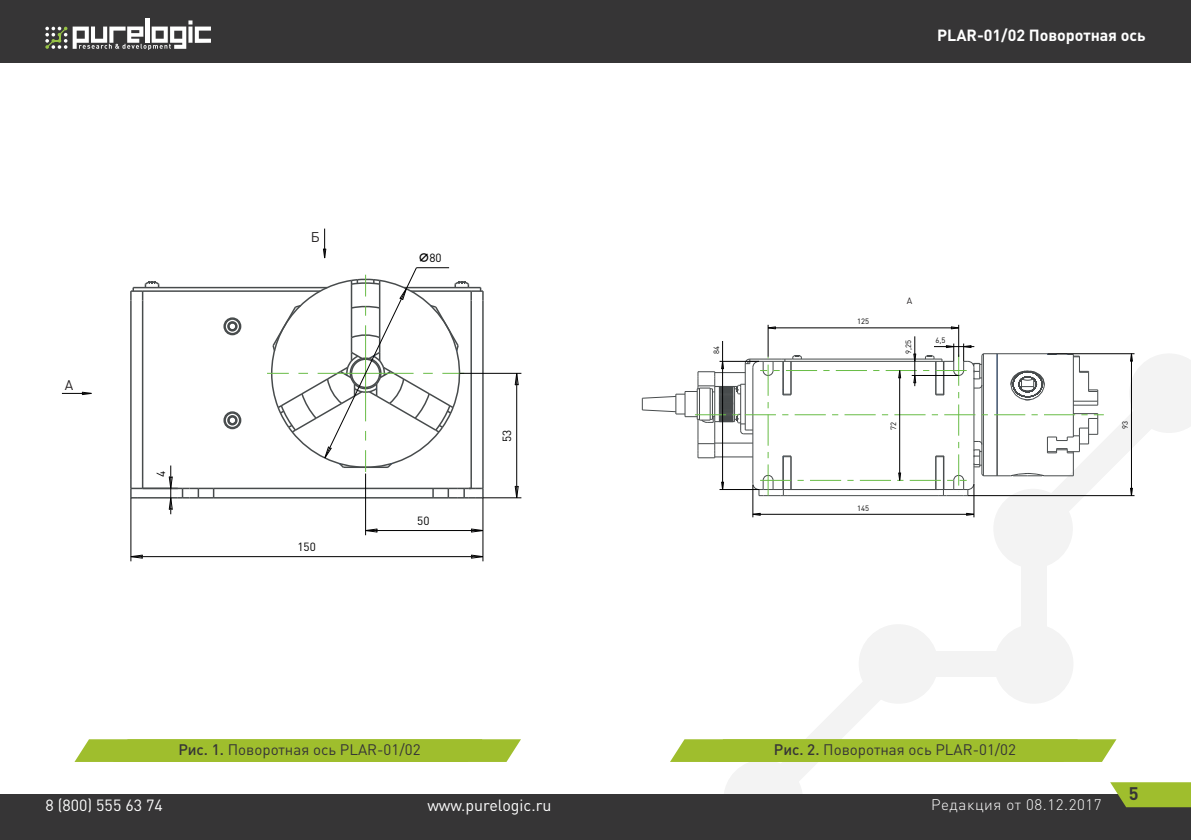
<style>
.page{position:relative;width:1191px;height:840px;background:#fff}
.page>*{position:absolute;margin:0;border:0;box-sizing:border-box;transform-origin:0 0}
.t1{font:700 18px "DIN Pro";color:#363536}
.t2{font:16px "DIN Pro";color:#fff}
.t3{font:700 16px "DIN Pro";color:#fff}
.t4{font:15.2px "DIN Pro";color:#363536}
.t5{font:300 15.2px "DIN Pro";letter-spacing:.04em;color:#fff}
.t6{font:14px "DIN Pro";color:#231f20}
.t7{font:11.8px "DIN Pro";color:#000001}
.t8{font:9px "DIN Pro";color:#231f20}
.t9{font:7.6px "DIN Pro";color:#000001}
.s1{font-family:"Koz Go Pro";font-weight:700}
.s2{font-weight:500}
</style>
<div class="page">
<div style="left:858px;top:623px;width:80px;height:80px;background:#f3f3f3;border-radius:50%"></div>
<div style="left:993px;top:488px;width:80px;height:80px;background:#f3f3f3;border-radius:50%"></div>
<div style="left:994px;top:623px;width:79px;height:80px;background:#f3f3f3;border-radius:50%"></div>
<div style="left:1021px;top:528px;width:25px;height:135px;background:#f3f3f3"></div>
<div style="left:595px;top:0;width:596px;height:62px;background:#363536"></div>
<div style="left:595px;top:793px;width:596px;height:46px;background:#363536"></div>
<div style="left:0;top:0;width:595px;height:62px;background:#363536"></div>
<div style="left:0;top:793px;width:595px;height:46px;background:#363536"></div>
<hr style="left:145px;top:18px;width:4px;height:25px;background:#fff">
<svg style="left:45px;top:27px;width:22px;height:22px"></svg>
<svg style="left:73px;top:20px;width:138px;height:30px"></svg>
<hr style="left:138px;top:497px;width:40px;height:1px;background:#474b4c">
<hr style="left:214px;top:497px;width:219px;height:1px;background:#474b4c">
<hr style="left:214px;top:487px;width:219px;height:2px;background:#474b4c">
<svg style="left:227px;top:414px;width:11px;height:12px"></svg>
<div style="left:223px;top:411px;width:18px;height:18px;border:1px solid #474b4c;border-radius:50%"></div>
<div style="left:224px;top:412px;width:16px;height:16px;border:1px solid #474b4c;border-radius:50%"></div>
<svg style="left:226px;top:320px;width:12px;height:12px"></svg>
<div style="left:223px;top:317px;width:18px;height:18px;border:1px solid #474b4c;border-radius:50%"></div>
<div style="left:224px;top:318px;width:16px;height:16px;border:1px solid #474b4c;border-radius:50%"></div>
<hr style="left:143px;top:487px;width:35px;height:2px;background:#474b4c">
<hr style="left:143px;top:290px;width:177px;height:2px;background:#474b4c">
<hr style="left:130px;top:300px;width:2px;height:178px;background:#474b4c">
<hr style="left:142px;top:300px;width:1px;height:178px;background:#474b4c">
<svg style="left:130px;top:478px;width:13px;height:20px"></svg>
<hr style="left:145px;top:287px;width:182px;height:1px;background:#474b4c">
<svg style="left:130px;top:281px;width:30px;height:19px"></svg>
<hr style="left:482px;top:300px;width:2px;height:178px;background:#474b4c">
<hr style="left:470px;top:300px;width:2px;height:178px;background:#474b4c">
<svg style="left:432px;top:478px;width:52px;height:20px"></svg>
<svg style="left:267px;top:267px;width:217px;height:204px"></svg>
<hr style="left:416px;top:267px;width:33px;height:1px;background:#000001">
<svg style="left:130px;top:554px;width:13px;height:4px"></svg>
<svg style="left:470px;top:554px;width:12px;height:4px"></svg>
<hr style="left:131px;top:556px;width:352px;height:1px;background:#000001">
<hr style="left:131px;top:497px;width:1px;height:64px;background:#000001">
<hr style="left:482px;top:497px;width:1px;height:64px;background:#000001">
<svg style="left:514px;top:372px;width:5px;height:14px"></svg>
<svg style="left:514px;top:485px;width:5px;height:12px"></svg>
<hr style="left:516px;top:373px;width:1px;height:124px;background:#000001">
<hr style="left:459px;top:373px;width:62px;height:1px;background:#000001">
<hr style="left:483px;top:497px;width:38px;height:1px;background:#000001">
<svg style="left:366px;top:528px;width:12px;height:4px"></svg>
<svg style="left:470px;top:528px;width:13px;height:4px"></svg>
<hr style="left:365px;top:530px;width:118px;height:1px;background:#000001">
<hr style="left:365px;top:473px;width:1px;height:62px;background:#000001">
<svg style="left:168px;top:465px;width:46px;height:49px"></svg>
<svg style="left:62px;top:391px;width:30px;height:4px"></svg>
<svg style="left:323px;top:247px;width:4px;height:12px"></svg>
<hr style="left:324px;top:228px;width:1px;height:30px;background:#000001">
<svg style="left:768px;top:326px;width:8px;height:3px"></svg>
<svg style="left:950px;top:326px;width:8px;height:3px"></svg>
<hr style="left:768px;top:327px;width:190px;height:1px;background:#000001">
<hr style="left:767px;top:324px;width:1px;height:32px;background:#000001">
<hr style="left:958px;top:324px;width:1px;height:32px;background:#000001">
<svg style="left:641px;top:336px;width:550px;height:182px"></svg>
<hr style="left:899px;top:370px;width:1px;height:110px;background:#000001">
<svg style="left:75px;top:739px;width:446px;height:22px;background:#a2c034"></svg>
<svg style="left:670px;top:647px;width:521px;height:159px"></svg>
<p class="t6" style="left:65px;top:375px;width:10px">A</p>
<p class="t7" style="left:153px;top:476px;width:8px;rotate:-90deg">4</p>
<p class="t6" style="left:311px;top:228px;width:11px">Б</p>
<p class="t7" style="left:297px;top:538px;width:20px">150</p>
<p class="t7" style="left:418px;top:250px;width:25px"><span class="s1">∅</span>80</p>
<p class="t7" style="left:417px;top:512px;width:14px">50</p>
<p class="t7" style="left:499px;top:442px;width:14px;rotate:-90deg">53</p>
<p class="t3" style="left:937px;top:24px;width:210px">PLAR-01/02 Поворотная ось</p>
<p class="t9" style="left:857px;top:316px;width:13px">125</p>
<p class="t8" style="left:906px;top:295px;width:7px">A</p>
<p class="t9" style="left:711px;top:353px;width:9px;rotate:-90deg">84</p>
<p class="t9" style="left:903px;top:353px;width:15px;rotate:-90deg">9,25</p>
<p class="t9" style="left:935px;top:335px;width:11px">6,5</p>
<p class="t9" style="left:888px;top:430px;width:9px;rotate:-90deg">72</p>
<p class="t9" style="left:857px;top:502px;width:13px">145</p>
<p class="t9" style="left:1120px;top:429px;width:9px;rotate:-90deg">93</p>
<p class="t4" style="left:178px;top:738px;width:244px"><span class="s2">Рис. 1.</span> Поворотная ось PLAR-01/02</p>
<p class="t4" style="left:774px;top:738px;width:244px"><span class="s2">Рис. 2.</span> Поворотная ось PLAR-01/02</p>
<p class="t2" style="left:45px;top:793px;width:119px">8 (800) 555 63 74</p>
<p class="t2" style="left:427px;top:793px;width:126px">www.purelogic.ru</p>
<p class="t5" style="left:931px;top:793px;width:172px">Редакция от 08.12.2017</p>
<p class="t1" style="left:1128px;top:781px;width:11px">5</p>
</div>
